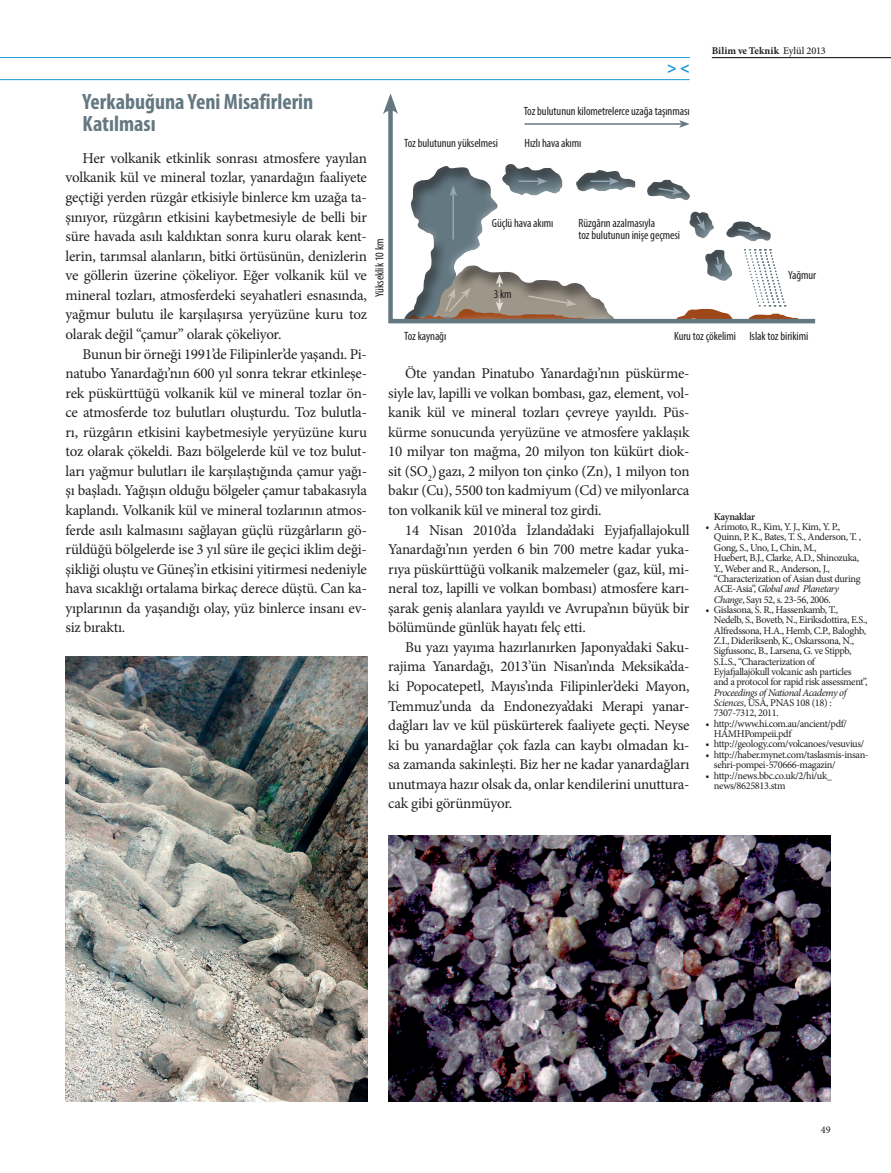
<style>
.page{position:relative;width:891px;height:1173px;background:#fff}
.page>*{position:absolute;margin:0;border:0;box-sizing:border-box;transform-origin:0 0}
.t1{font:700 condensed 22.2px/22.2px "Myriad Pro";color:#647882}
.t2{font:700 16.2px "Myriad Pro";color:#1d99d6}
.t3{font:15px/19.5px "Minion Pro";letter-spacing:-.015em;color:#231f20;text-align:justify}
.t4{font:condensed 12px/12px "Myriad Pro";letter-spacing:-.005em;color:#231f20}
.t5{font:10.35px/10.4px "Minion Pro";letter-spacing:-.035em;color:#231f20}
.t6{font:italic 10.35px/10.4px "Minion Pro";letter-spacing:-.045em;color:#231f20}
.t7{font:700 10.35px "Minion Pro";letter-spacing:.005em;color:#231f20}
.t8{font:600 10.35px "Minion Pro";letter-spacing:-.035em;color:#231f20}
.s1{font-weight:500}
.s2{font-style:italic}
.s3{font-style:normal}
</style>
<div class="page">
<hr style="left:712px;top:57px;width:179px;height:1px;background:#000103">
<hr style="left:0;top:79px;width:690px;height:1px;background:#1d99d6">
<hr style="left:0;top:57px;width:690px;height:1px;background:#1d99d6">
<img style="left:66px;top:657px;width:301px;height:444px">
<img style="left:388px;top:835px;width:443px;height:266px">
<svg style="left:388px;top:114px;width:428px;height:210px"></svg>
<svg style="left:383px;top:93px;width:15px;height:21px"></svg>
<svg style="left:647px;top:180px;width:44px;height:21px"></svg>
<svg style="left:402px;top:164px;width:234px;height:158px"></svg>
<svg style="left:725px;top:221px;width:46px;height:21px"></svg>
<svg style="left:689px;top:211px;width:25px;height:28px"></svg>
<svg style="left:705px;top:250px;width:28px;height:31px"></svg>
<svg style="left:743px;top:249px;width:43px;height:58px"></svg>
<hr style="left:525px;top:123px;width:157px;height:2px;background:#647882">
<svg style="left:679px;top:120px;width:11px;height:8px"></svg>
<h1 class="t1" style="left:83px;top:90px;width:232px">Yerkabuğuna Yeni Misafirlerin<br>Katılması</h1>
<p class="t3" style="left:66px;top:148px;width:303px;text-indent:17px">Her volkanik etkinlik sonrası atmosfere yayılan volkanik kül ve mineral tozlar, yanardağın faaliyete geçtiği yerden rüzgâr etkisiyle binlerce km uzağa ta&shy;şınıyor, rüzgârın etkisini kaybetmesiyle de belli bir süre havada asılı kaldıktan sonra kuru olarak kent&shy;lerin, tarımsal alanların, bitki örtüsünün, denizlerin ve göllerin üzerine çökeliyor. Eğer volkanik kül ve mineral tozları, atmosferdeki seyahatleri esnasında, yağmur bulutu ile karşılaşırsa yeryüzüne kuru toz olarak değil “çamur” olarak çökeliyor.</p>
<p class="t3" style="left:66px;top:344px;width:303px;text-indent:17px">Bunun bir örneği 1991’de Filipinler’de yaşandı. Pi&shy;natubo Yanardağı’nın 600 yıl sonra tekrar etkinleşe&shy;rek püskürttüğü volkanik kül ve mineral tozlar ön&shy;ce atmosferde toz bulutları oluşturdu. Toz bulutla&shy;rı, rüzgârın etkisini kaybetmesiyle yeryüzüne kuru toz olarak çökeldi. Bazı bölgelerde kül ve toz bulut&shy;ları yağmur bulutları ile karşılaştığında çamur yağı&shy;şı başladı. Yağışın olduğu bölgeler çamur tabakasıyla kaplandı. Volkanik kül ve mineral tozlarının atmos&shy;ferde asılı kalmasını sağlayan güçlü rüzgârların gö&shy;rüldüğü bölgelerde ise 3 yıl süre ile geçici iklim deği&shy;şikliği oluştu ve Güneş’in etkisini yitirmesi nedeniyle hava sıcaklığı ortalama birkaç derece düştü. Can ka&shy;yıplarının da yaşandığı olay, yüz binlerce insanı ev&shy;siz bıraktı.</p>
<p class="t4" style="left:404px;top:137px;width:95px">Toz bulutunun yükselmesi</p>
<p class="t2" style="left:667px;top:57px;width:24px">&gt; &lt;</p>
<p class="t4" style="left:524px;top:104px;width:167px">Toz bulutunun kilometrelerce uzağa taşınması</p>
<p class="t4" style="left:525px;top:137px;width:58px">Hızlı hava akımı</p>
<p class="t7" style="left:712px;top:43px;width:115px">Bilim ve Teknik <span class="s1">Eylül 2013</span></p>
<p class="t4" style="left:374px;top:297px;width:59px;rotate:-90deg">Yükseklik 10 km</p>
<p class="t4" style="left:404px;top:330px;width:43px">Toz kaynağı</p>
<p class="t4" style="left:492px;top:217px;width:63px">Güçlü hava akımı</p>
<p class="t4" style="left:494px;top:288px;width:19px">3 km</p>
<p class="t4" style="left:579px;top:217px;width:103px">Rüzgârın azalmasıyla<br>toz bulutunun inişe geçmesi</p>
<p class="t4" style="left:788px;top:269px;width:29px">Yağmur</p>
<p class="t4" style="left:674px;top:330px;width:136px">Kuru toz çökelimi Islak toz birikimi</p>
<p class="t3" style="left:388px;top:364px;width:303px;text-indent:17px">Öte yandan Pinatubo Yanardağı’nın püskürme&shy;siyle lav, lapilli ve volkan bombası, gaz, element, vol&shy;kanik kül ve mineral tozları çevreye yayıldı. Püs&shy;kürme sonucunda yeryüzüne ve atmosfere yaklaşık 10 milyar ton mağma, 20 milyon ton kükürt diok&shy;sit (SO<sub>2</sub>)gazı, 2 milyon ton çinko (Zn), 1 milyon ton bakır (Cu), 5500 ton kadmiyum (Cd) ve milyonlarca ton volkanik kül ve mineral toz girdi.</p>
<p class="t3" style="left:388px;top:520px;width:303px;text-indent:17px">14 Nisan 2010’da İzlanda’daki Eyjafjallajokull Yanardağı’nın yerden 6 bin 700 metre kadar yuka&shy;rıya püskürttüğü volkanik malzemeler (gaz, kül, mi&shy;neral toz, lapilli ve volkan bombası) atmosfere karı&shy;şarak geniş alanlara yayıldı ve Avrupa’nın büyük bir bölümünde günlük hayatı felç etti.</p>
<p class="t3" style="left:388px;top:637px;width:303px;text-indent:17px">Bu yazı yayıma hazırlanırken Japonya’daki Saku&shy;rajima Yanardağı, 2013’ün Nisan’ında Meksika’da&shy;ki Popocatepetl, Mayıs’ında Filipinler’deki Mayon, Temmuz’unda da Endonezya’daki Merapi yanar&shy;dağları lav ve kül püskürterek faaliyete geçti. Neyse ki bu yanardağlar çok fazla can kaybı olmadan kı&shy;sa zamanda sakinleşti. Biz her ne kadar yanardağları unutmaya hazır olsak da, onlar kendilerini unuttura&shy;cak gibi görünmüyor.</p>
<p class="t8" style="left:714px;top:509px;width:43px">Kaynaklar</p>
<p class="t5" style="left:714px;top:522px;width:149px;text-indent:-9px">• Arimoto, R., Kim, Y. J., Kim, Y. P., Quinn, P. K., Bates, T. S., Anderson, T. , Gong, S., Uno, I., Chin, M.,<br>Huebert, B.J., Clarke, A.D., Shinozuka, Y., Weber and R., Anderson, J., “Characterization of Asian dust during ACE-Asia”, <span class="s2">Global and Planetary Change</span>, Sayı 52, s. 23-56, 2006.</p>
<p class="t5" style="left:714px;top:604px;width:155px;text-indent:-9px">• Gislasona, S. R., Hassenkamb, T., Nedelb, S., Bovetb, N., Eiriksdottira, E.S., Alfredssona, H.A., Hemb, C.P., Baloghb, Z.I., Dideriksenb, K., Oskarssona, N., Sigfussonc, B., Larsena, G. ve Stippb, S.L.S., “Characterization of Eyjafjallajökull volcanic ash particles and a protocol for rapid risk assessment”,</p>
<p class="t6" style="left:714px;top:687px;width:134px">Proceedings of National Academy of<br>Sciences<span class="s3">, USA, PNAS 108 (18) :<br>7307-7312, 2011.</span></p>
<p class="t5" style="left:714px;top:718px;width:134px;text-indent:-9px">• http://www.hi.com.au/ancient/pdf/<br>HAMHPompeii.pdf</p>
<p class="t5" style="left:705px;top:739px;width:160px">• http://geology.com/volcanoes/vesuvius/</p>
<p class="t5" style="left:714px;top:749px;width:156px;text-indent:-9px">• http://haber.mynet.com/taslasmis-insan&shy;sehri-pompei-570666-magazin/</p>
<p class="t5" style="left:714px;top:770px;width:120px;text-indent:-9px">• http://news.bbc.co.uk/2/hi/uk_ news/8625813.stm</p>
<p class="t5" style="left:821px;top:1125px;width:11px">49</p>
</div>
